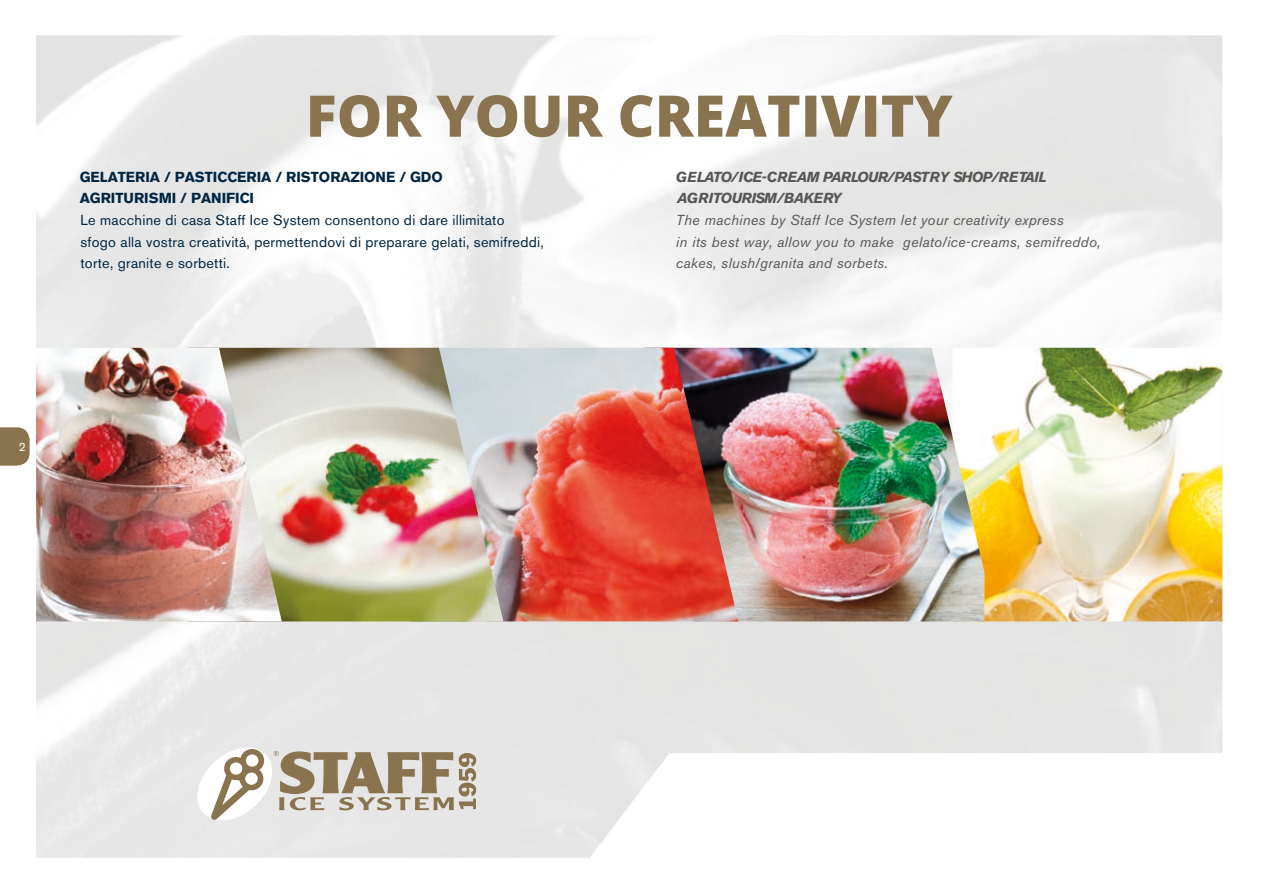
<style>
.page{position:relative;width:1263px;height:893px;background:#fff}
.page>*{position:absolute;margin:0;border:0;box-sizing:border-box;transform-origin:0 0}
.t1{font:800 57.45px "Open Sans";color:#89744f}
.t2{font:14.4px/21.8px "Akzidenz Grotesk BE";letter-spacing:.02em;color:#002542}
.t3{font:italic 14.4px/21.8px "Akzidenz Grotesk BE";letter-spacing:.02em;color:#575756}
.t4{font:italic 700 14.4px/21.6px "Akzidenz Grotesk BE";letter-spacing:-.04em;color:#575756}
.t5{font:700 14.4px/21.6px "Akzidenz Grotesk BE";color:#002542}
.t6{font:12px "Akzidenz Grotesk BQ";color:#fff}
</style>
<div class="page">
<img style="left:984px;top:348px;width:238px;height:273px">
<img style="left:738px;top:348px;width:246px;height:273px">
<img style="left:503px;top:348px;width:235px;height:273px">
<img style="left:282px;top:348px;width:221px;height:273px">
<img style="left:36px;top:348px;width:246px;height:273px">
<svg style="left:192px;top:743px;width:284px;height:82px;background:#ccc6ba"></svg>
<svg style="left:0;top:427px;width:30px;height:39px"></svg>
<h1 class="t1" style="left:306px;top:72px;width:648px">FOR YOUR CREATIVITY</h1>
<p class="t5" style="left:80px;top:166px;width:365px">GELATERIA / PASTICCERIA / RISTORAZIONE / GDO<br>AGRITURISMI / PANIFICI</p>
<p class="t3" style="left:676px;top:209px;width:426px">The machines by Staff Ice System let your creativity express<br>in its best way, allow you to make gelato/ice-creams, semifreddo, cakes, slush/granita and sorbets.</p>
<p class="t4" style="left:676px;top:166px;width:372px">GELATO/ICE-CREAM PARLOUR/PASTRY SHOP/RETAIL<br>AGRITOURISM/BAKERY</p>
<p class="t2" style="left:80px;top:209px;width:465px">Le macchine di casa Staff Ice System consentono di dare illimitato sfogo alla vostra creatività, permettendovi di preparare gelati, semifreddi, torte, granite e sorbetti.</p>
<p class="t6" style="left:19px;top:439px;width:8px">2</p>
</div>
